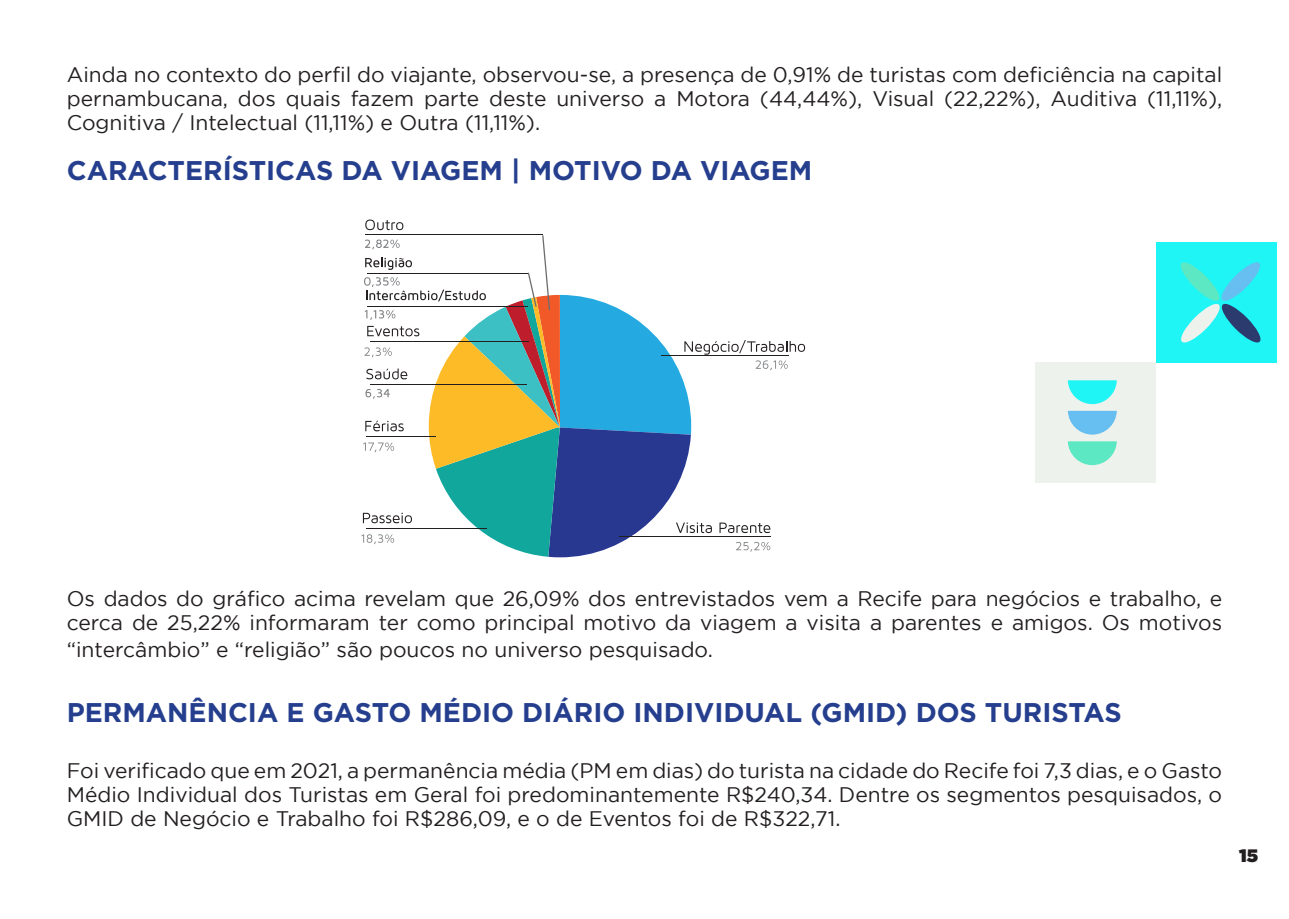
<style>
.page{position:relative;width:1289px;height:919px;background:#fff}
.page>*{position:absolute;margin:0;border:0;box-sizing:border-box;transform-origin:0 0}
.t1{font:700 27px "Gotham";color:#253f8e}
.t2{font:21px/24.2px "Gotham";color:#231f20;text-align:justify}
.t3{font:900 18px "Gotham";color:#231f20}
</style>
<div class="page">
<div style="left:1155px;top:242px;width:121px;height:121px;background:#1ff5f5"></div>
<svg style="left:1180px;top:262px;width:81px;height:81px"></svg>
<div style="left:1035px;top:363px;width:120px;height:120px;background:#edf2ed"></div>
<svg style="left:1067px;top:380px;width:49px;height:24px"></svg>
<svg style="left:1067px;top:411px;width:49px;height:23px"></svg>
<svg style="left:1067px;top:441px;width:49px;height:24px"></svg>
<svg style="left:361px;top:219px;width:444px;height:338px"></svg>
<p class="t2" style="left:67px;top:62px;width:1156px">Ainda no contexto do perfil do viajante, observou-se, a presença de 0,91% de turistas com deficiência na capital pernambucana, dos quais fazem parte deste universo a Motora (44,44%), Visual (22,22%), Auditiva (11,11%), Cognitiva / Intelectual (11,11%) e Outra (11,11%).</p>
<p class="t1" style="left:67px;top:153px;width:747px">CARACTERÍSTICAS DA VIAGEM | MOTIVO DA VIAGEM</p>
<p class="t2" style="left:67px;top:585px;width:1156px">Os dados do gráfico acima revelam que 26,09% dos entrevistados vem a Recife para negócios e trabalho, e cerca de 25,22% informaram ter como principal motivo da viagem a visita a parentes e amigos. Os motivos</p>
<p class="t2" style="left:67px;top:636px;width:647px">“intercâmbio” e “religião” são poucos no universo pesquisado.</p>
<p class="t1" style="left:67px;top:694px;width:1056px">PERMANÊNCIA E GASTO MÉDIO DIÁRIO INDIVIDUAL (GMID) DOS TURISTAS</p>
<p class="t2" style="left:67px;top:757px;width:1156px">Foi verificado que em 2021, a permanência média (PM em dias) do turista na cidade do Recife foi 7,3 dias, e o Gasto Médio Individual dos Turistas em Geral foi predominantemente R$240,34. Dentre os segmentos pesquisados, o GMID de Negócio e Trabalho foi R$286,09, e o de Eventos foi de R$322,71.</p>
<p class="t3" style="left:1239px;top:845px;width:20px">15</p>
</div>
